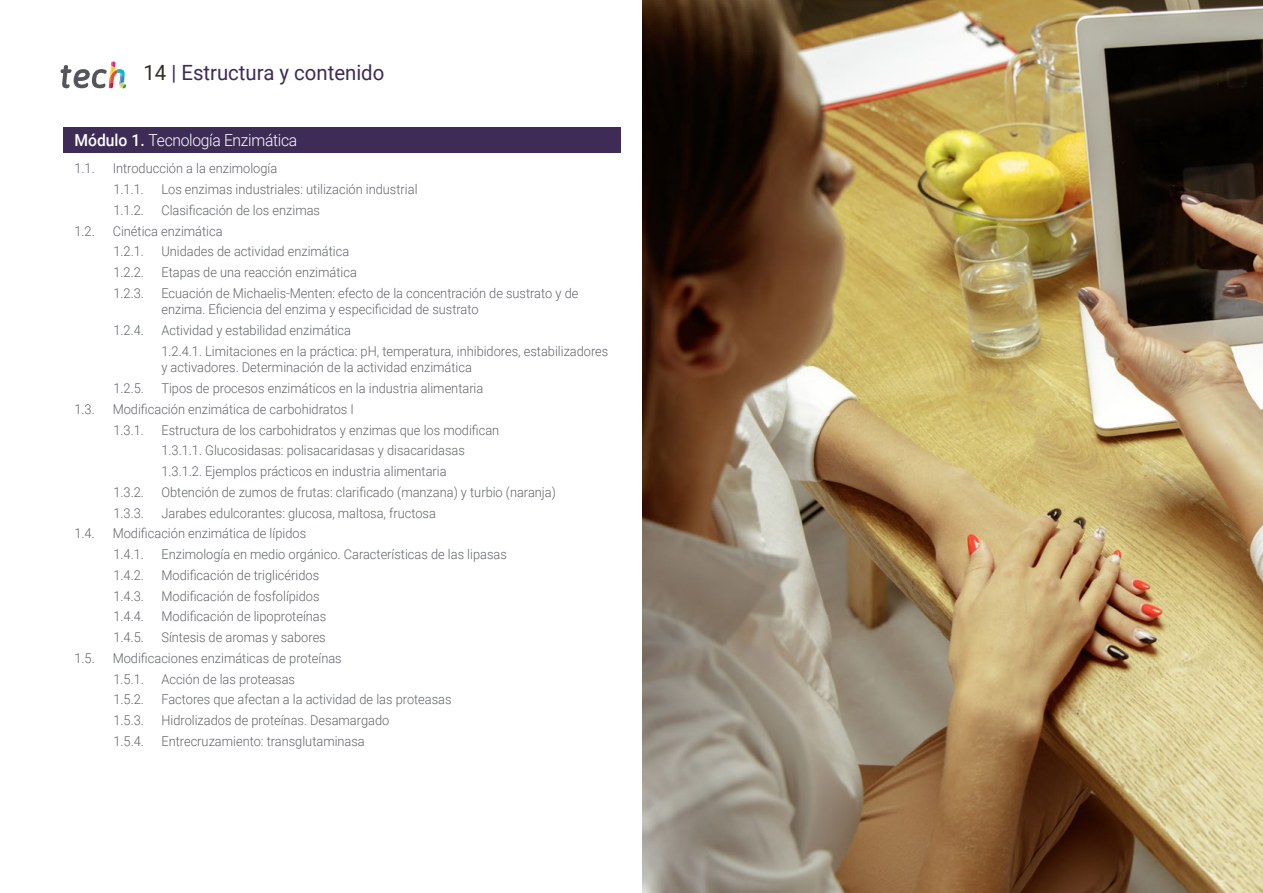
<style>
.page{position:relative;width:1263px;height:893px;background:#fff}
.page>*{position:absolute;margin:0;border:0;box-sizing:border-box;transform-origin:0 0}
.t1{font:21px "Roboto";color:#3e2b56}
.t2{font:300 16.5px "Roboto";letter-spacing:-.02em;color:#fff;scale:.95 1}
.t3{font:300 13.5px/20.7px "Roboto";color:#61646a;scale:.95 1}
.s1{color:#312e20}
.s2{font-weight:500}
</style>
<div class="page">
<svg style="left:61px;top:62px;width:65px;height:27px"></svg>
<div style="left:63px;top:128px;width:558px;height:25px;background:#3e2b56"></div>
<img style="left:642px;top:0;width:621px;height:893px">
<h1 class="t1" style="left:144px;top:57px;width:242px"><span class="s1">14</span> | Estructura y contenido</h1>
<p class="t2" style="left:74px;top:129px;width:236px"><span class="s2">Módulo 1.</span> Tecnología Enzimática</p>
<p class="t3" style="left:74px;top:158px;width:23px">1.1.</p>
<p class="t3" style="left:113px;top:158px;width:175px">Introducción a la enzimología<br>1.1.1.</p>
<p class="t3" style="left:161px;top:179px;width:271px">Los enzimas industriales: utilización industrial</p>
<p class="t3" style="left:113px;top:199px;width:34px">1.1.2.</p>
<p class="t3" style="left:161px;top:199px;width:169px">Clasificación de los enzimas</p>
<p class="t3" style="left:74px;top:220px;width:23px">1.2.</p>
<p class="t3" style="left:113px;top:220px;width:117px">Cinética enzimática<br>1.2.1.</p>
<p class="t3" style="left:161px;top:241px;width:199px">Unidades de actividad enzimática</p>
<p class="t3" style="left:113px;top:262px;width:34px">1.2.2.</p>
<p class="t3" style="left:161px;top:262px;width:207px">Etapas de una reacción enzimática</p>
<p class="t3" style="left:113px;top:282px;width:34px">1.2.3.</p>
<p class="t3" style="left:161px;top:284px;width:440px;line-height:16.5px">Ecuación de Michaelis-Menten: efecto de la concentración de sustrato y de enzima. Eficiencia del enzima y especificidad de sustrato</p>
<p class="t3" style="left:113px;top:320px;width:34px">1.2.4.</p>
<p class="t3" style="left:161px;top:320px;width:472px">Actividad y estabilidad enzimática<br>1.2.4.1. Limitaciones en la práctica: pH, temperatura, inhibidores, estabilizadores</p>
<p class="t3" style="left:161px;top:357px;width:328px">y activadores. Determinación de la actividad enzimática</p>
<p class="t3" style="left:113px;top:378px;width:34px">1.2.5.</p>
<p class="t3" style="left:161px;top:378px;width:340px">Tipos de procesos enzimáticos en la industria alimentaria</p>
<p class="t3" style="left:74px;top:398px;width:23px">1.3.</p>
<p class="t3" style="left:113px;top:398px;width:255px">Modificación enzimática de carbohidratos I<br>1.3.1.</p>
<p class="t3" style="left:161px;top:419px;width:357px">Estructura de los carbohidratos y enzimas que los modifican<br>1.3.1.1. Glucosidasas: polisacaridasas y disacaridasas<br>1.3.1.2. Ejemplos prácticos en industria alimentaria</p>
<p class="t3" style="left:113px;top:481px;width:34px">1.3.2.</p>
<p class="t3" style="left:161px;top:481px;width:417px">Obtención de zumos de frutas: clarificado (manzana) y turbio (naranja)</p>
<p class="t3" style="left:113px;top:502px;width:34px">1.3.3.</p>
<p class="t3" style="left:161px;top:502px;width:290px">Jarabes edulcorantes: glucosa, maltosa, fructosa</p>
<p class="t3" style="left:74px;top:523px;width:23px">1.4.</p>
<p class="t3" style="left:113px;top:523px;width:205px">Modificación enzimática de lípidos<br>1.4.1.</p>
<p class="t3" style="left:161px;top:544px;width:365px">Enzimología en medio orgánico. Características de las lipasas</p>
<p class="t3" style="left:113px;top:564px;width:34px">1.4.2.</p>
<p class="t3" style="left:161px;top:564px;width:168px">Modificación de triglicéridos</p>
<p class="t3" style="left:113px;top:585px;width:34px">1.4.3.</p>
<p class="t3" style="left:161px;top:585px;width:168px">Modificación de fosfolípidos</p>
<p class="t3" style="left:113px;top:606px;width:34px">1.4.4.</p>
<p class="t3" style="left:161px;top:606px;width:175px">Modificación de lipoproteínas</p>
<p class="t3" style="left:113px;top:627px;width:34px">1.4.5.</p>
<p class="t3" style="left:161px;top:627px;width:175px">Síntesis de aromas y sabores</p>
<p class="t3" style="left:74px;top:647px;width:23px">1.5.</p>
<p class="t3" style="left:113px;top:647px;width:243px">Modificaciones enzimáticas de proteínas<br>1.5.1.</p>
<p class="t3" style="left:161px;top:668px;width:142px">Acción de las proteasas</p>
<p class="t3" style="left:113px;top:689px;width:34px">1.5.2.</p>
<p class="t3" style="left:161px;top:689px;width:307px">Factores que afectan a la actividad de las proteasas</p>
<p class="t3" style="left:113px;top:710px;width:34px">1.5.3.</p>
<p class="t3" style="left:161px;top:710px;width:241px">Hidrolizados de proteínas. Desamargado</p>
<p class="t3" style="left:113px;top:730px;width:34px">1.5.4.</p>
<p class="t3" style="left:161px;top:730px;width:216px">Entrecruzamiento: transglutaminasa</p>
</div>
